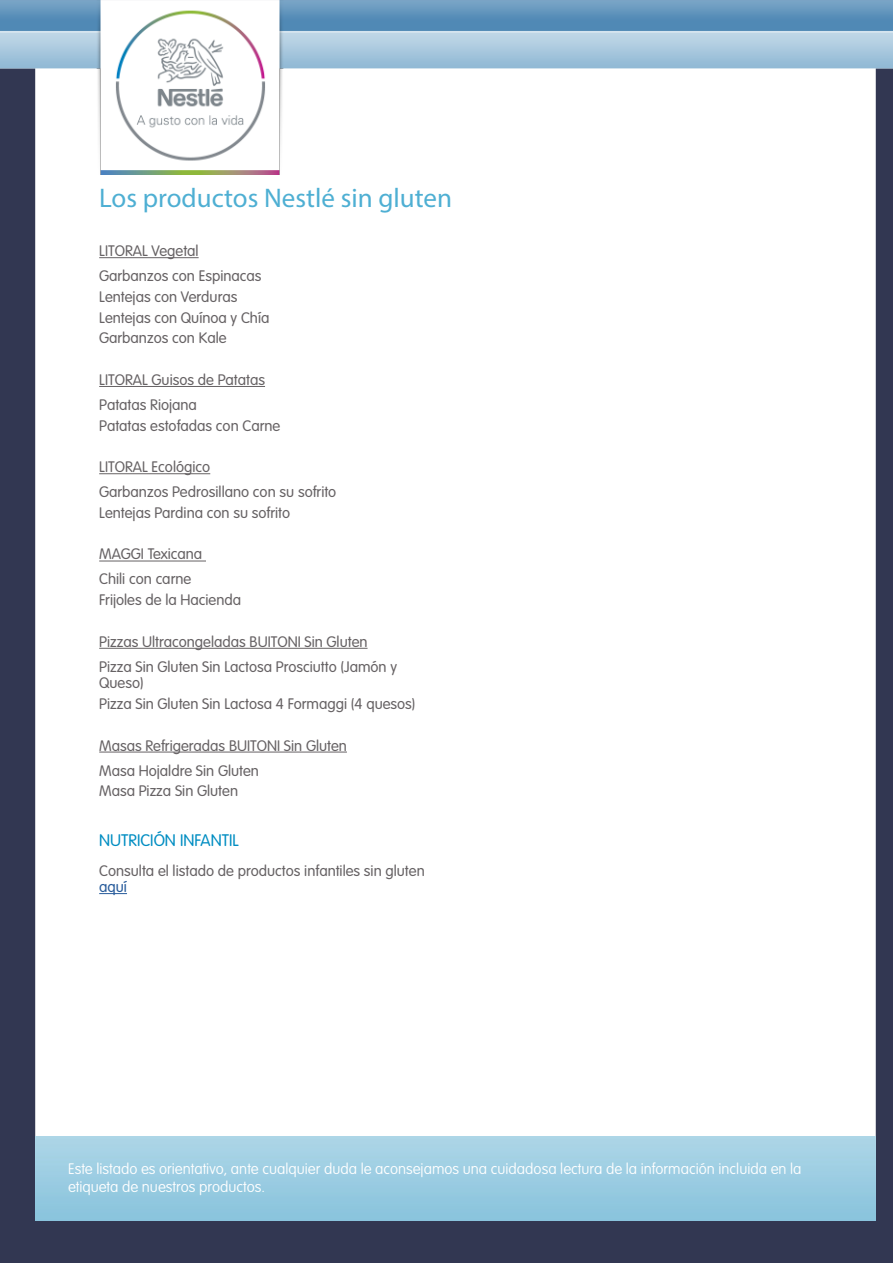
<style>
.page{position:relative;width:893px;height:1263px;background:#fff}
.page>*{position:absolute;margin:0;border:0;box-sizing:border-box;transform-origin:0 0}
.t1{font:27px "Myriad Pro";color:#4eafd3}
.t2{font:300 16.5px "VAG Rounded Std";color:#008dc2}
.t3{font:300 15px/25px "VAG Rounded Std";color:#666264}
.t4{font:100 15px/18px "VAG Rounded Std";color:#fff}
.t5{font:300 15px "VAG Rounded Std";color:#275b9b}
</style>
<div class="page">
<div style="left:0;top:174px;width:893px;height:1089px;background:#323752"></div>
<div style="left:35px;top:29px;width:841px;height:1192px;background:#fff;border:2px solid #fff"></div>
<img style="left:0;top:0;width:893px;height:174px">
<hr style="left:99px;top:257px;width:100px;height:1px;background:#666264">
<hr style="left:99px;top:386px;width:166px;height:1px;background:#666264">
<hr style="left:99px;top:473px;width:111px;height:1px;background:#666264">
<hr style="left:99px;top:561px;width:107px;height:1px;background:#666264">
<hr style="left:99px;top:648px;width:269px;height:1px;background:#666264">
<hr style="left:99px;top:752px;width:248px;height:1px;background:#666264">
<svg style="left:99px;top:893px;width:28px;height:1px"></svg>
<h1 class="t1" style="left:99px;top:181px;width:354px">Los productos Nestlé sin gluten</h1>
<p class="t3" style="left:99px;top:239px;width:164px">LITORAL Vegetal<br>Garbanzos con Espinacas</p>
<p class="t3" style="left:99px;top:287px;width:172px;line-height:20.7px">Lentejas con Verduras<br>Lentejas con Quínoa y Chía<br>Garbanzos con Kale</p>
<p class="t3" style="left:99px;top:368px;width:167px">LITORAL Guisos de Patatas<br>Patatas Riojana</p>
<p class="t3" style="left:99px;top:413px;width:183px">Patatas estofadas con Carne</p>
<p class="t3" style="left:99px;top:455px;width:239px">LITORAL Ecológico<br>Garbanzos Pedrosillano con su sofrito</p>
<p class="t3" style="left:99px;top:501px;width:193px">Lentejas Pardina con su sofrito</p>
<p class="t3" style="left:99px;top:542px;width:105px">MAGGI Texicana<br>Chili con carne</p>
<p class="t3" style="left:99px;top:588px;width:143px">Frijoles de la Hacienda</p>
<p class="t3" style="left:99px;top:629px;width:299px">Pizzas Ultracongeladas BUITONI Sin Gluten<br>Pizza Sin Gluten Sin Lactosa Prosciutto (Jamón y</p>
<p class="t3" style="left:99px;top:673px;width:318px;line-height:20.7px">Queso)<br>Pizza Sin Gluten Sin Lactosa 4 Formaggi (4 quesos)</p>
<p class="t3" style="left:99px;top:733px;width:249px">Masas Refrigeradas BUITONI Sin Gluten<br>Masa Hojaldre Sin Gluten</p>
<p class="t3" style="left:99px;top:779px;width:140px">Masa Pizza Sin Gluten</p>
<p class="t2" style="left:99px;top:831px;width:141px">NUTRICIÓN INFANTIL</p>
<p class="t3" style="left:99px;top:858px;width:327px">Consulta el listado de productos infantiles sin gluten</p>
<p class="t5" style="left:99px;top:878px;width:29px">aquí</p>
<p class="t4" style="left:68px;top:1160px;width:735px">Este listado es orientativo, ante cualquier duda le aconsejamos una cuidadosa lectura de la información incluida en la etiqueta de nuestros productos.</p>
</div>
